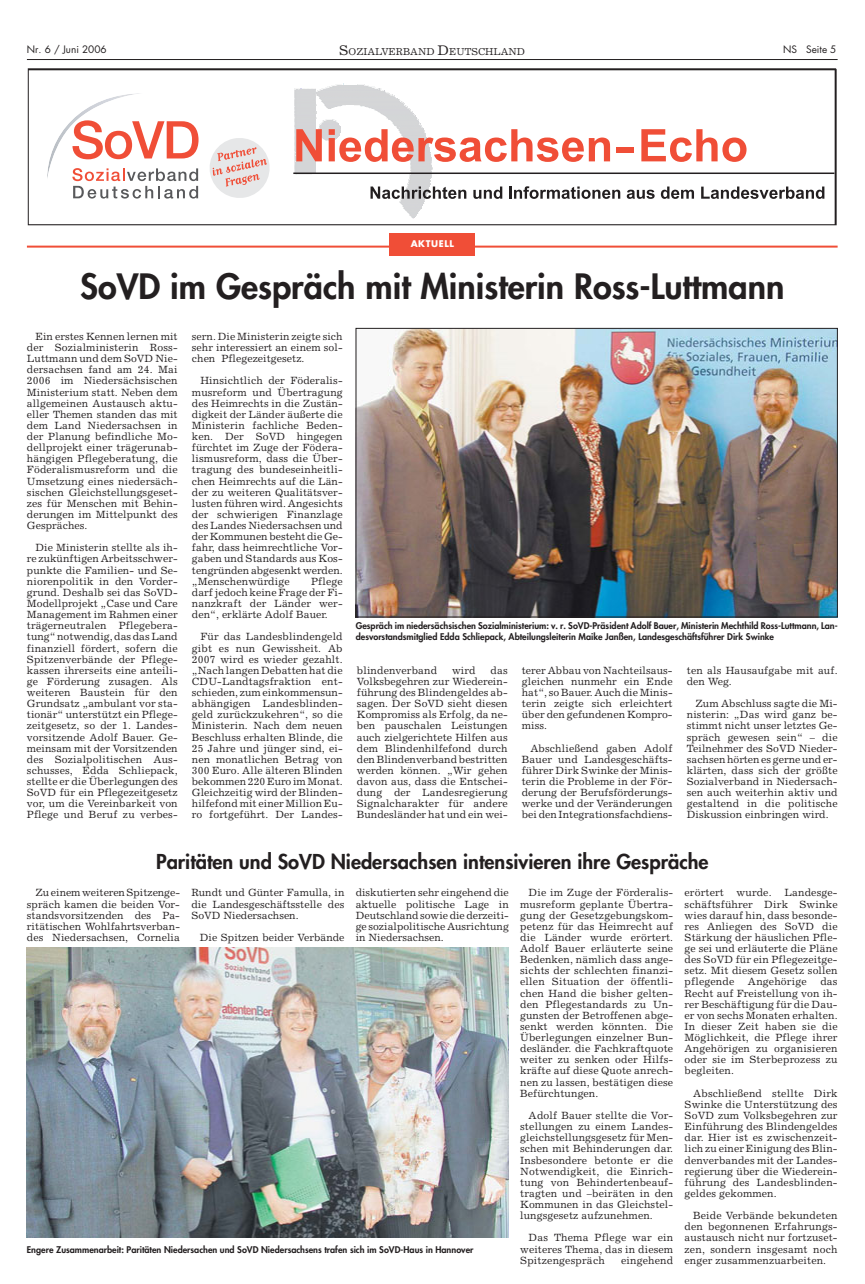
<style>
.page{position:relative;width:865px;height:1284px;background:#fff}
.page>*{position:absolute;margin:0;border:0;box-sizing:border-box;transform-origin:0 0}
.t1{font:800 34px "Futura";color:#231f20}
.t2{font:800 20px "Futura";color:#231f20}
.t3{font:10.5px/11.1px "Excelsior";letter-spacing:.01em;color:#231f20;text-align:justify}
.t4{font:10px "Excelsior";color:#231f20}
.t5{font:10px "Futura";color:#231f20}
.t6{font:800 9px/11.1px "Futura";color:#231f20}
.t7{font:700 9px "Futura";letter-spacing:.07em;color:#fff}
.s1{font-size:14px}
</style>
<div class="page">
<svg style="left:28px;top:68px;width:809px;height:157px"></svg>
<svg style="left:207px;top:135px;width:65px;height:66px"></svg>
<svg style="left:144px;top:120px;width:55px;height:39px"></svg>
<svg style="left:72px;top:168px;width:126px;height:31px"></svg>
<img style="left:47px;top:93px;width:97px;height:87px">
<svg style="left:627px;top:190px;width:28px;height:9px"></svg>
<svg style="left:661px;top:187px;width:33px;height:12px"></svg>
<svg style="left:701px;top:187px;width:123px;height:12px"></svg>
<svg style="left:295px;top:103px;width:325px;height:116px"></svg>
<svg style="left:641px;top:129px;width:106px;height:33px"></svg>
<div style="left:616px;top:147px;width:17px;height:5px;background:#f04e37"></div>
<hr style="left:293px;top:173px;width:541px;height:1px;background:#231f20">
<hr style="left:27px;top:59px;width:811px;height:1px;background:#231f20">
<hr style="left:27px;top:246px;width:811px;height:2px;background:#f04e37">
<div style="left:390px;top:233px;width:85px;height:23px;background:#f04e37"></div>
<img style="left:358px;top:330px;width:478px;height:285px">
<div style="left:356px;top:328px;width:482px;height:289px;border:1px solid #231f20"></div>
<img style="left:27px;top:947px;width:482px;height:291px">
<p class="t5" style="left:27px;top:45px;width:81px">Nr. 6 / Juni 2006</p>
<p class="t4" style="left:339px;top:48px;width:187px"><span class="s1">S</span>OZIALVERBAND <span class="s1">D</span>EUTSCHLAND</p>
<p class="t5" style="left:783px;top:45px;width:55px">NS Seite 5</p>
<p class="t7" style="left:411px;top:239px;width:45px">AKTUELL</p>
<h1 class="t1" style="left:80px;top:271px;width:706px">SoVD im Gespräch mit Ministerin Ross-Luttmann</h1>
<p class="t3" style="left:27px;top:332px;width:152px;text-indent:9px">Ein erstes Kennen lernen mit der Sozialministerin Ross-Luttmann und dem SoVD Nie&shy;dersachsen fand am 24. Mai 2006 im Niedersächsischen Ministerium statt. Neben dem allgemeinen Austausch aktu&shy;eller Themen standen das mit dem Land Niedersachsen in der Planung befindliche Mo&shy;dellprojekt einer trägerunab&shy;hängigen Pflegeberatung, die Föderalismusreform und die Umsetzung eines niedersäch&shy;sischen Gleichstellungsgeset&shy;zes für Menschen mit Behin&shy;derungen im Mittelpunkt des Gespräches.</p>
<p class="t3" style="left:27px;top:543px;width:152px;text-indent:9px">Die Ministerin stellte als ih&shy;re zukünftigen Arbeitsschwer&shy;punkte die Familien- und Se&shy;niorenpolitik in den Vorder&shy;grund. Deshalb sei das SoVD-Modellprojekt „Case und Care Management im Rahmen einer trägerneutralen Pflegebera&shy;tung“ notwendig, das das Land finanziell fördert, sofern die Spitzenverbände der Pflege&shy;kassen ihrerseits eine anteili&shy;ge Förderung zusagen. Als weiteren Baustein für den Grundsatz „ambulant vor sta&shy;tionär“ unterstützt ein Pflege&shy;zeitgesetz, so der 1. Landes&shy;vorsitzende Adolf Bauer. Ge&shy;meinsam mit der Vorsitzenden des Sozialpolitischen Aus&shy;schusses, Edda Schliepack, stellte er die Überlegungen des SoVD für ein Pflegezeitgesetz vor, um die Vereinbarkeit von Pflege und Beruf zu verbes-</p>
<p class="t3" style="left:192px;top:332px;width:152px">sern. Die Ministerin zeigte sich sehr interessiert an einem sol&shy;chen Pflegezeitgesetz.</p>
<p class="t3" style="left:192px;top:376px;width:152px;text-indent:9px">Hinsichtlich der Föderalis&shy;musreform und Übertragung des Heimrechts in die Zustän&shy;digkeit der Länder äußerte die Ministerin fachliche Beden&shy;ken. Der SoVD hingegen fürchtet im Zuge der Födera&shy;lismusreform, dass die Über&shy;tragung des bundeseinheitli&shy;chen Heimrechts auf die Län&shy;der zu weiteren Qualitätsver&shy;lusten führen wird. Angesichts der schwierigen Finanzlage des Landes Niedersachsen und der Kommunen besteht die Ge&shy;fahr, dass heimrechtliche Vor&shy;gaben und Standards aus Kos&shy;tengründen abgesenkt werden. „Menschenwürdige</p>
<p class="t3" style="left:192px;top:576px;width:152px;text-indent:119px">Pflege darf jedoch keine Frage der Fi&shy;nanzkraft der Länder wer&shy;den“, erklärte Adolf Bauer.</p>
<p class="t3" style="left:192px;top:632px;width:152px;text-indent:9px">Für das Landesblindengeld gibt es nun Gewissheit. Ab 2007 wird es wieder gezahlt. „Nach langen Debatten hat die CDU-Landtagsfraktion ent&shy;schieden, zum einkommensun&shy;abhängigen Landesblinden&shy;geld zurückzukehren“, so die Ministerin. Nach dem neuen Beschluss erhalten Blinde, die 25 Jahre und jünger sind, ei&shy;nen monatlichen Betrag von 300 Euro. Alle älteren Blinden bekommen 220 Euro im Monat.<br>Gleichzeitig wird der Blinden&shy;hilfefond mit einer Million Eu&shy;ro fortgeführt. Der Landes-</p>
<p class="t6" style="left:356px;top:621px;width:484px">Gespräch im niedersächsischen Sozialministerium: v. r. SoVD-Präsident Adolf Bauer, Ministerin Mechthild Ross-Luttmann, Lan&shy;desvorstandsmitglied Edda Schliepack, Abteilungsleiterin Maike Janßen, Landesgeschäftsführer Dirk Swinke</p>
<p class="t3" style="left:357px;top:666px;width:82px">blindenverband</p>
<p class="t3" style="left:452px;top:666px;width:25px">wird</p>
<p class="t3" style="left:357px;top:666px;width:152px;text-indent:134px">das Volksbegehren zur Wiederein&shy;führung des Blindengeldes ab&shy;sagen. Der SoVD sieht diesen Kompromiss als Erfolg, da ne&shy;ben pauschalen Leistungen auch zielgerichtete Hilfen aus dem Blindenhilfefond durch den Blindenverband bestritten werden können. „Wir gehen davon aus, dass die Entschei&shy;dung der Landesregierung Signalcharakter für andere Bundesländer hat und ein wei-</p>
<p class="t3" style="left:522px;top:666px;width:152px">terer Abbau von Nachteilsaus&shy;gleichen nunmehr ein Ende hat“, so Bauer. Auch die Minis&shy;terin zeigte sich erleichtert über den gefundenen Kompro&shy;miss.</p>
<p class="t3" style="left:522px;top:743px;width:152px;text-indent:9px">Abschließend gaben Adolf Bauer und Landesgeschäfts&shy;führer Dirk Swinke der Minis&shy;terin die Probleme in der För&shy;derung der Berufsförderungs&shy;werke und der Veränderungen bei den Integrationsfachdiens-</p>
<p class="t3" style="left:687px;top:666px;width:152px">ten als Hausaufgabe mit auf. den Weg.</p>
<p class="t3" style="left:687px;top:699px;width:152px;text-indent:9px">Zum Abschluss sagte die Mi&shy;nisterin: „Das wird ganz be&shy;stimmt nicht unser letztes Ge&shy;spräch gewesen sein“ – die Teilnehmer des SoVD Nieder&shy;sachsen hörten es gerne und er&shy;klärten, dass sich der größte Sozialverband in Niedersach&shy;sen auch weiterhin aktiv und gestaltend in die politische Diskussion einbringen wird.</p>
<h2 class="t2" style="left:156px;top:852px;width:554px">Paritäten und SoVD Niedersachsen intensivieren ihre Gespräche</h2>
<p class="t3" style="left:27px;top:888px;width:155px;text-indent:9px">Zu einem weiteren Spitzenge&shy;spräch kamen die beiden Vor&shy;standsvorsitzenden des Pa&shy;ritätischen Wohlfahrtsverban&shy;des Niedersachsen, Cornelia</p>
<p class="t3" style="left:191px;top:888px;width:155px">Rundt und Günter Famulla, in die Landesgeschäftsstelle des SoVD Niedersachsen.</p>
<p class="t3" style="left:356px;top:888px;width:155px">diskutierten sehr eingehend die aktuelle politische Lage in Deutschland sowie die derzeiti&shy;ge sozialpolitische Ausrichtung in Niedersachsen.</p>
<p class="t3" style="left:520px;top:888px;width:155px;text-indent:9px">Die im Zuge der Förderalis&shy;musreform geplante Übertra&shy;gung der Gesetzgebungskom&shy;petenz für das Heimrecht auf die Länder wurde erörtert.<br>Adolf Bauer erläuterte seine Bedenken, nämlich dass ange&shy;sichts der schlechten finanzi&shy;ellen Situation der öffentli&shy;chen Hand die bisher gelten&shy;den Pflegestandards zu Un&shy;gunsten der Betroffenen abge&shy;senkt werden könnten. Die Überlegungen einzelner Bun&shy;desländer. die Fachkraftquote weiter zu senken oder Hilfs&shy;kräfte auf diese Quote anrech&shy;nen zu lassen, bestätigen diese Befürchtungen.</p>
<p class="t3" style="left:520px;top:1111px;width:155px;text-indent:9px">Adolf Bauer stellte die Vor&shy;stellungen zu einem Landes&shy;gleichstellungsgesetz für Men&shy;schen mit Behinderungen dar.<br>Insbesondere betonte er die Notwendigkeit, die Einrich&shy;tung von Behindertenbeauf&shy;tragten und –beiräten in den Kommunen in das Gleichstel&shy;lungsgesetz aufzunehmen.</p>
<p class="t3" style="left:520px;top:1233px;width:155px;text-indent:9px">Das Thema Pflege war ein weiteres Thema, das in diesem Spitzengespräch</p>
<p class="t3" style="left:200px;top:933px;width:146px">Die Spitzen beider Verbände</p>
<p class="t6" style="left:27px;top:1244px;width:448px">Engere Zusammenarbeit: Paritäten Niedersachen und SoVD Niedersachsens trafen sich im SoVD-Haus in Hannover</p>
<p class="t3" style="left:621px;top:1255px;width:54px">eingehend</p>
<p class="t3" style="left:685px;top:888px;width:155px">erörtert wurde. Landesge&shy;schäftsführer Dirk Swinke wies darauf hin, dass besonde&shy;res Anliegen des SoVD die Stärkung der häuslichen Pfle&shy;ge sei und erläuterte die Pläne des SoVD für ein Pflegezeitge&shy;setz. Mit diesem Gesetz sollen pflegende</p>
<p class="t3" style="left:685px;top:977px;width:155px;text-indent:136px">das Recht auf Freistellung von ih&shy;rer Beschäftigung für die Dau&shy;er von sechs Monaten erhalten.<br>In dieser Zeit haben sie die Möglichkeit, die Pflege ihrer Angehörigen zu organisieren oder sie im Sterbeprozess zu begleiten.</p>
<p class="t3" style="left:685px;top:1088px;width:155px;text-indent:9px">Abschließend stellte Dirk Swinke die Unterstützung des SoVD zum Volksbegehren zur Einführung des Blindengeldes dar. Hier ist es zwischenzeit&shy;lich zu einer Einigung des Blin&shy;denverbandes mit der Landes&shy;regierung über die Wiederein&shy;führung des Landesblinden&shy;geldes gekommen.</p>
<p class="t3" style="left:685px;top:1211px;width:155px;text-indent:9px">Beide Verbände bekundeten den begonnenen Erfahrungs&shy;austausch nicht nur fortzuset&shy;zen, sondern insgesamt noch enger zusammenzuarbeiten.</p>
<p class="t3" style="left:748px;top:977px;width:60px">Angehörige</p>
</div>
